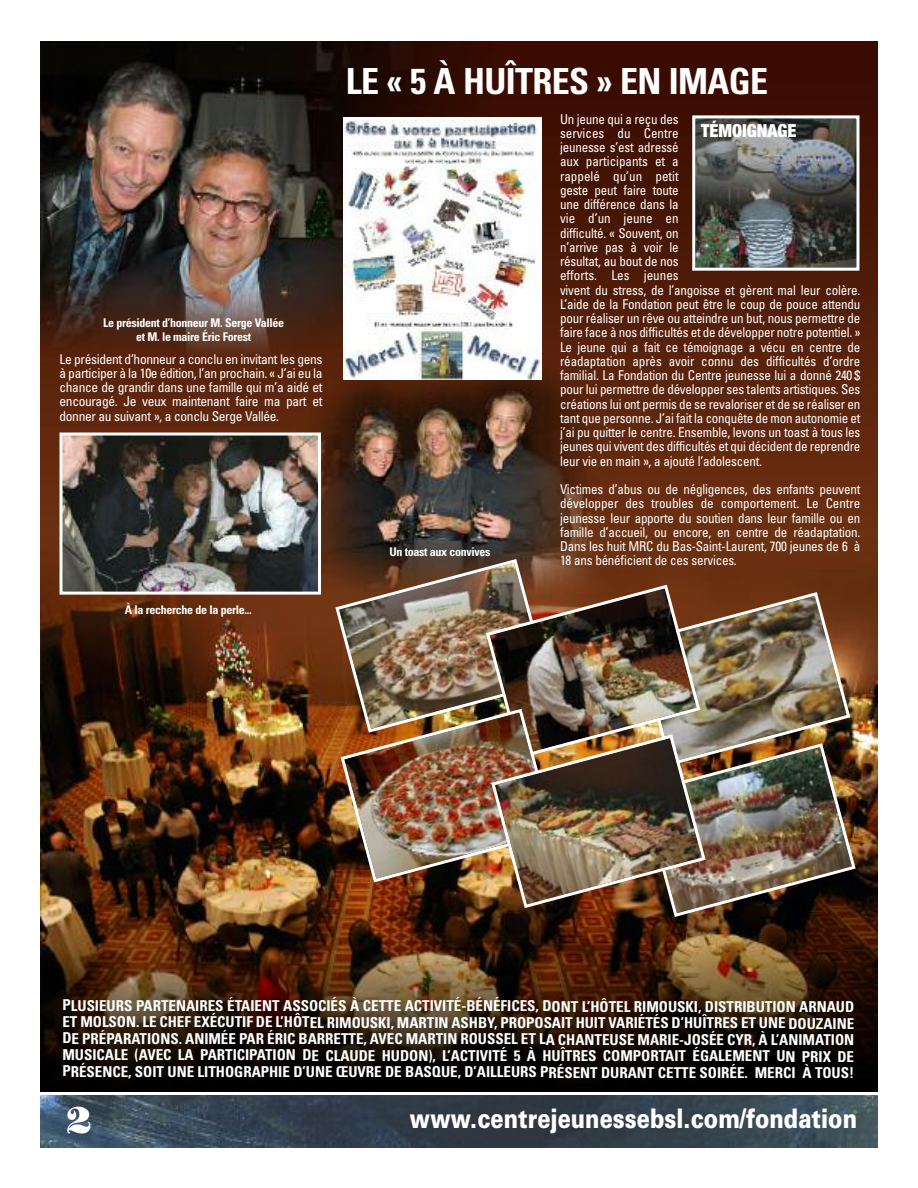
<style>
.page{position:relative;width:918px;height:1188px;background:#fff}
.page>*{position:absolute;margin:0;border:0;box-sizing:border-box;transform-origin:0 0}
.t1{font:700 condensed 36px "Univers";letter-spacing:-.02em;color:#fff}
.t2{font:800 36px "Tiffany";color:#fff}
.t3{font:900 27px "Univers";color:#fff;scale:.8 1}
.t4{font:900 condensed 18px "Helvetica Neue";color:#fff}
.t5{font:700 condensed 15px/16.5px "Univers";letter-spacing:-.005em;color:#fff;text-align:justify}
.t6{font:condensed 13.5px/14.2px "Univers";letter-spacing:-.02em;color:#fff;text-align:justify}
.t7{font:700 condensed 12px/14.4px "Univers";letter-spacing:-.025em;color:#fff;text-align:center}
</style>
<div class="page">
<img style="left:40px;top:42px;width:838px;height:1050px">
<svg style="left:40px;top:1095px;width:838px;height:53px;background:#374552"></svg>
<div style="left:343px;top:118px;width:199px;height:262px;background:#fff"></div>
<img style="left:344px;top:121px;width:196px;height:259px">
<img style="left:64px;top:437px;width:253px;height:154px">
<div style="left:60px;top:433px;width:261px;height:162px;border:3px solid #fff"></div>
<img style="left:696px;top:119px;width:159px;height:148px">
<div style="left:692px;top:115px;width:167px;height:156px;border:3px solid #fff"></div>
<img style="left:334px;top:557px;width:523px;height:362px">
<p class="t7" style="left:103px;top:316px;width:182px">Le président d’honneur M. Serge Vallée et M. le maire Éric Forest</p>
<p class="t6" style="left:60px;top:353px;width:264px">Le président d’honneur a conclu en invitant les gens à participer à la 10e édition, l’an prochain. « J’ai eu la chance de grandir dans une famille qui m’a aidé et encouragé. Je veux maintenant faire ma part et donner au suivant », a conclu Serge Vallée.</p>
<p class="t7" style="left:125px;top:604px;width:128px">À la recherche de la perle...</p>
<h1 class="t1" style="left:346px;top:68px;width:424px">LE « 5 À HUÎTRES » EN IMAGE</h1>
<h3 class="t4" style="left:701px;top:124px;width:97px">TÉMOIGNAGE</h3>
<p class="t6" style="left:560px;top:113px;width:302px;text-align:left">Un jeune qui a reçu des<br>services du Centre<br>jeunesse s’est adressé<br>aux participants et a<br>rappelé qu’un petit<br>geste peut faire toute<br>une différence dans la<br>vie d’un jeune en<br>difficulté. « Souvent, on<br>n’arrive pas à voir le<br>résultat, au bout de nos<br>efforts. Les jeunes<br>vivent du stress, de l’angoisse et gèrent mal leur colère.<br>L’aide de la Fondation peut être le coup de pouce attendu pour réaliser un rêve ou atteindre un but, nous permettre de faire face à nos difficultés et de développer notre potentiel. » Le jeune qui a fait ce témoignage a vécu en centre de réadaptation après avoir connu des difficultés d’ordre familial. La Fondation du Centre jeunesse lui a donné 240 $ pour lui permettre de développer ses talents artistiques. Ses créations lui ont permis de se revaloriser et de se réaliser en tant que personne. J’ai fait la conquête de mon autonomie et j’ai pu quitter le centre. Ensemble, levons un toast à tous les jeunes qui vivent des difficultés et qui décident de reprendre leur vie en main », a ajouté l’adolescent.</p>
<p class="t6" style="left:560px;top:483px;width:302px">Victimes d’abus ou de négligences, des enfants peuvent développer des troubles de comportement. Le Centre jeunesse leur apporte du soutien dans leur famille ou en famille d’accueil, ou encore, en centre de réadaptation.<br>Dans les huit MRC du Bas-Saint-Laurent, 700 jeunes de 6 à 18 ans bénéficient de ces services.</p>
<p class="t7" style="left:389px;top:546px;width:103px">Un toast aux convives</p>
<p class="t5" style="left:62px;top:999px;width:793px">PLUSIEURS PARTENAIRES ÉTAIENT ASSOCIÉS À CETTE ACTIVITÉ-BÉNÉFICES, DONT L’HÔTEL RIMOUSKI, DISTRIBUTION ARNAUD ET MOLSON. LE CHEF EXÉCUTIF DE L’HÔTEL RIMOUSKI, MARTIN ASHBY, PROPOSAIT HUIT VARIÉTÉS D’HUÎTRES ET UNE DOUZAINE DE PRÉPARATIONS. ANIMÉE PAR ÉRIC BARRETTE, AVEC MARTIN ROUSSEL ET LA CHANTEUSE MARIE-JOSÉE CYR, À L’ANIMATION MUSICALE (AVEC LA PARTICIPATION DE CLAUDE HUDON), L’ACTIVITÉ 5 À HUÎTRES COMPORTAIT ÉGALEMENT UN PRIX DE PRÉSENCE, SOIT UNE LITHOGRAPHIE D’UNE ŒUVRE DE BASQUE, D’AILLEURS PRÉSENT DURANT CETTE SOIRÉE. MERCI À TOUS!</p>
<h1 class="t2" style="left:66px;top:1100px;width:27px">2</h1>
<h2 class="t3" style="left:410px;top:1108px;width:560px">www.centrejeunessebsl.com/fondation</h2>
</div>
